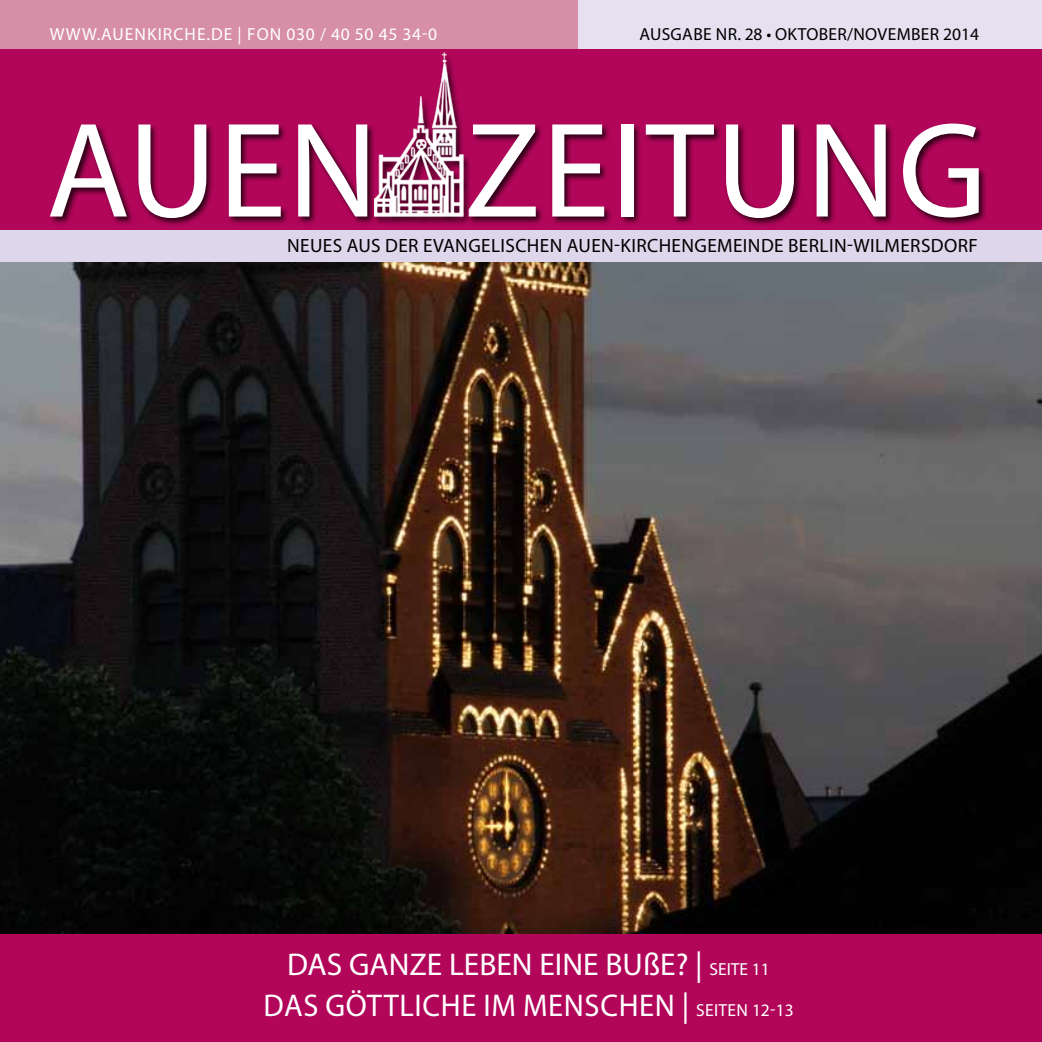
<style>
.page{position:relative;width:1042px;height:1042px;background:#fff}
.page>*{position:absolute;margin:0;border:0;box-sizing:border-box;transform-origin:0 0}
.t1{font:136.5px "Myriad Pro";letter-spacing:.015em;color:#fff}
.t2{font:31.5px "Myriad Pro";letter-spacing:.02em;color:#fff}
.t3{font:19.25px "Myriad Pro";letter-spacing:.02em;color:#000}
.t4{font:17.5px "Myriad Pro";letter-spacing:.02em;color:#000}
.t5{font:17.5px "Myriad Pro";letter-spacing:.06em;color:#fff}
.t6{font:17.5px "Myriad Pro";letter-spacing:.04em;color:#fff}
.s1{font-size:17.5px}
</style>
<div class="page">
<div style="left:0;top:914px;width:1042px;height:128px;background:#b10659"></div>
<div style="left:0;top:218px;width:1042px;height:52px;background:#ded6eb"></div>
<div style="left:0;top:27px;width:1042px;height:202px;background:#b10659"></div>
<div style="left:0;top:0;width:1042px;height:49px;background:#d68fa7"></div>
<div style="left:578px;top:0;width:464px;height:49px;background:#e6e0f0"></div>
<img style="left:0;top:263px;width:1042px;height:671px">
<div style="left:48px;top:122px;width:938px;height:104px;background:#000;opacity:.75"></div>
<div style="left:372px;top:52px;width:99px;height:173px;background:#000;opacity:.75"></div>
<img style="left:374px;top:52px;width:94px;height:172px">
<p class="t5" style="left:50px;top:23px;width:17px">WWW</p>
<p class="t5" style="left:97px;top:23px;width:162px">.AUENKIRCHE.DE | FON</p>
<p class="t6" style="left:287px;top:23px;width:152px">030 / 40 50 45 34-0</p>
<p class="t4" style="left:639px;top:23px;width:341px">AUSGABE NR. 28 • OKTOBER/NOVEMBER 2014</p>
<h1 class="t1" style="left:46px;top:87px;width:154px">AUE</h1>
<h1 class="t1" style="left:288px;top:87px;width:700px">N ZEITUNG</h1>
<p class="t3" style="left:287px;top:233px;width:692px">NEUES AUS DER EVANGELISCHEN AUEN-KIRCHENGEMEINDE BERLIN-WILMERSDORF</p>
<h2 class="t2" style="left:287px;top:945px;width:178px">DAS GANZE LEBE</h2>
<h2 class="t2" style="left:512px;top:945px;width:206px">N EINEBUßE? | <span class="s1">SEITE</span></h2>
<p class="t5" style="left:752px;top:958px;width:19px">11</p>
<h2 class="t2" style="left:263px;top:986px;width:531px">DAS GÖTTLICHE IM MENSCHEN | <span class="s1">SEITEN 12-13</span></h2>
</div>
